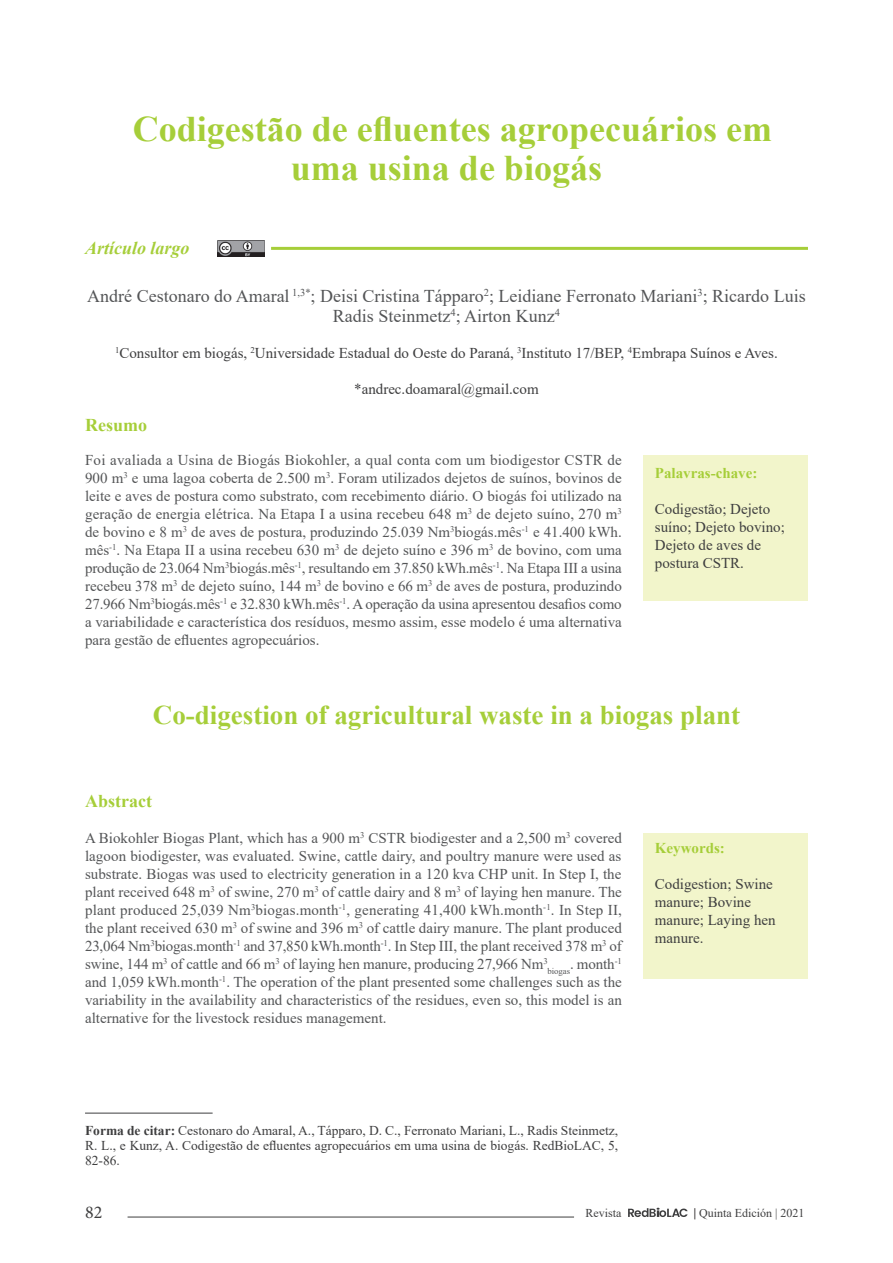
<style>
.page{position:relative;width:893px;height:1263px;background:#fff}
.page>*{position:absolute;margin:0;border:0;box-sizing:border-box;transform-origin:0 0}
.t1{font:700 36px/39px "Times New Roman";color:#a6ce39;text-align:center}
.t2{font:700 27px "Times New Roman";color:#a6ce39}
.t3{font:18px/20.2px "Times New Roman";color:#545557;text-align:center}
.t4{font:700 18px "Times New Roman";color:#a6ce39}
.t5{font:italic 700 18px "Times New Roman";color:#a6ce39}
.t6{font:18px "Minion Pro";color:#3e3e3f}
.t7{font:15px/18px "Times New Roman";color:#545557;text-align:justify}
.t8{font:15px/18px "Times New Roman";color:#3e3e3f}
.t9{font:700 15px "Times New Roman";color:#a6ce39}
.t10{font:13.5px/15px "Times New Roman";color:#3e3e3f;text-align:justify}
.t11{font:12px "Times New Roman";color:#3e3e3f}
.t12{font:8.7px "Times New Roman";letter-spacing:-.01em;color:#545557}
.s1{font-weight:700}
.s2{font-family:"Auto 1 Regular LF";color:#231f20}
</style>
<div class="page">
<svg style="left:628px;top:1208px;width:60px;height:9px"></svg>
<hr style="left:128px;top:1217px;width:446px;height:1px;background:#3e3e3f">
<hr style="left:271px;top:247px;width:537px;height:3px;background:#a6ce39">
<div style="left:643px;top:455px;width:165px;height:146px;background:#f2f5cb"></div>
<div style="left:643px;top:832px;width:165px;height:146px;background:#f2f5cb"></div>
<hr style="left:85px;top:1113px;width:128px;height:1px;background:#3e3e3f">
<img style="left:218px;top:240px;width:46px;height:17px">
<h1 class="t1" style="left:133px;top:108px;width:641px">Codigestão de efluentes agropecuários em uma usina de biogás</h1>
<p class="t5" style="left:85px;top:235px;width:106px">Artículo largo</p>
<p class="t3" style="left:87px;top:285px;width:720px">André Cestonaro do Amaral <sup>1,3*</sup>; Deisi Cristina Tápparo<sup>2</sup>; Leidiane Ferronato Mariani<sup>3</sup>; Ricardo Luis<br>Radis Steinmetz<sup>4</sup>; Airton Kunz<sup>4</sup></p>
<p class="t8" style="left:115px;top:344px;width:664px"><sup>1</sup>Consultor em biogás, <sup>2</sup>Universidade Estadual do Oeste do Paraná, <sup>3</sup>Instituto 17/BEP, <sup>4</sup>Embrapa Suínos e Aves.</p>
<p class="t8" style="left:354px;top:380px;width:186px">*andrec.doamaral@gmail.com</p>
<p class="t4" style="left:85px;top:412px;width:63px">Resumo</p>
<p class="t7" style="left:85px;top:451px;width:538px">Foi avaliada a Usina de Biogás Biokohler, a qual conta com um biodigestor CSTR de 900 m<sup>3</sup> e uma lagoa coberta de 2.500 m<sup>3</sup>. Foram utilizados dejetos de suínos, bovinos de leite e aves de postura como substrato, com recebimento diário. O biogás foi utilizado na geração de energia elétrica. Na Etapa I a usina recebeu 648 m<sup>3</sup> de dejeto suíno, 270 m<sup>3 </sup>de bovino e 8 m<sup>3</sup> de aves de postura, produzindo 25.039 Nm<sup>3</sup>biogás.mês<sup>-1</sup> e 41.400 kWh. mês<sup>-1</sup>. Na Etapa II a usina recebeu 630 m<sup>3</sup> de dejeto suíno e 396 m<sup>3</sup> de bovino, com uma produção de 23.064 Nm<sup>3</sup>biogás.mês<sup>-1</sup>, resultando em 37.850 kWh.mês<sup>-1</sup>. Na Etapa III a usina recebeu 378 m<sup>3</sup> de dejeto suíno, 144 m<sup>3</sup> de bovino e 66 m<sup>3</sup> de aves de postura, produzindo 27.966 Nm<sup>3</sup>biogás.mês<sup>-1</sup> e 32.830 kWh.mês<sup>-1</sup>. A operação da usina apresentou desafios como a variabilidade e característica dos resíduos, mesmo assim, esse modelo é uma alternativa para gestão de efluentes agropecuários.</p>
<p class="t9" style="left:655px;top:462px;width:104px">Palavras-chave:</p>
<p class="t8" style="left:655px;top:499px;width:132px">Codigestão; Dejeto suíno; Dejeto bovino;<br>Dejeto de aves de postura CSTR.</p>
<h2 class="t2" style="left:153px;top:695px;width:589px">Co-digestion of agricultural waste in a biogas plant</h2>
<p class="t4" style="left:85px;top:788px;width:68px">Abstract</p>
<p class="t7" style="left:85px;top:828px;width:538px">A Biokohler Biogas Plant, which has a 900 m<sup>3</sup> CSTR biodigester and a 2,500 m<sup>3</sup> covered lagoon biodigester, was evaluated. Swine, cattle dairy, and poultry manure were used as substrate. Biogas was used to electricity generation in a 120 kva CHP unit. In Step I, the plant received 648 m<sup>3</sup> of swine, 270 m<sup>3</sup> of cattle dairy and 8 m<sup>3</sup> of laying hen manure. The plant produced 25,039 Nm<sup>3</sup>biogas.month<sup>-1</sup>, generating 41,400 kWh.month<sup>-1</sup>. In Step II, the plant received 630 m<sup>3</sup> of swine and 396 m<sup>3</sup> of cattle dairy manure. The plant produced 23,064 Nm<sup>3</sup>biogas.month<sup>-1</sup> and 37,850 kWh.month<sup>-1</sup>. In Step III, the plant received 378 m<sup>3</sup> of swine, 144 m<sup>3</sup> of cattle and 66 m<sup>3</sup> of laying hen manure, producing 27,966 Nm<sup>3</sup></p>
<p class="t12" style="left:548px;top:965px;width:76px">biogas<sup>.</sup> <sup>month</sup>-1</p>
<p class="t7" style="left:85px;top:972px;width:538px">and 1,059 kWh.month<sup>-1</sup>. The operation of the plant presented some challenges such as the variability in the availability and characteristics of the residues, even so, this model is an alternative for the livestock residues management.</p>
<p class="t9" style="left:655px;top:838px;width:71px">Keywords:</p>
<p class="t8" style="left:655px;top:875px;width:122px">Codigestion; Swine manure; Bovine manure; Laying hen manure.</p>
<p class="t10" style="left:85px;top:1123px;width:535px"><span class="s1">Forma de citar:</span> Cestonaro do Amaral, A., Tápparo, D. C., Ferronato Mariani, L., Radis Steinmetz, R. L., e Kunz, A. Codigestão de efluentes agropecuários em uma usina de biogás. RedBioLAC, 5, 82-86.</p>
<p class="t6" style="left:85px;top:1200px;width:19px">82</p>
<p class="t11" style="left:585px;top:1204px;width:37px">Revista</p>
<p class="t11" style="left:693px;top:1204px;width:113px"><span class="s2">|</span> Quinta Edición | 2021</p>
</div>
